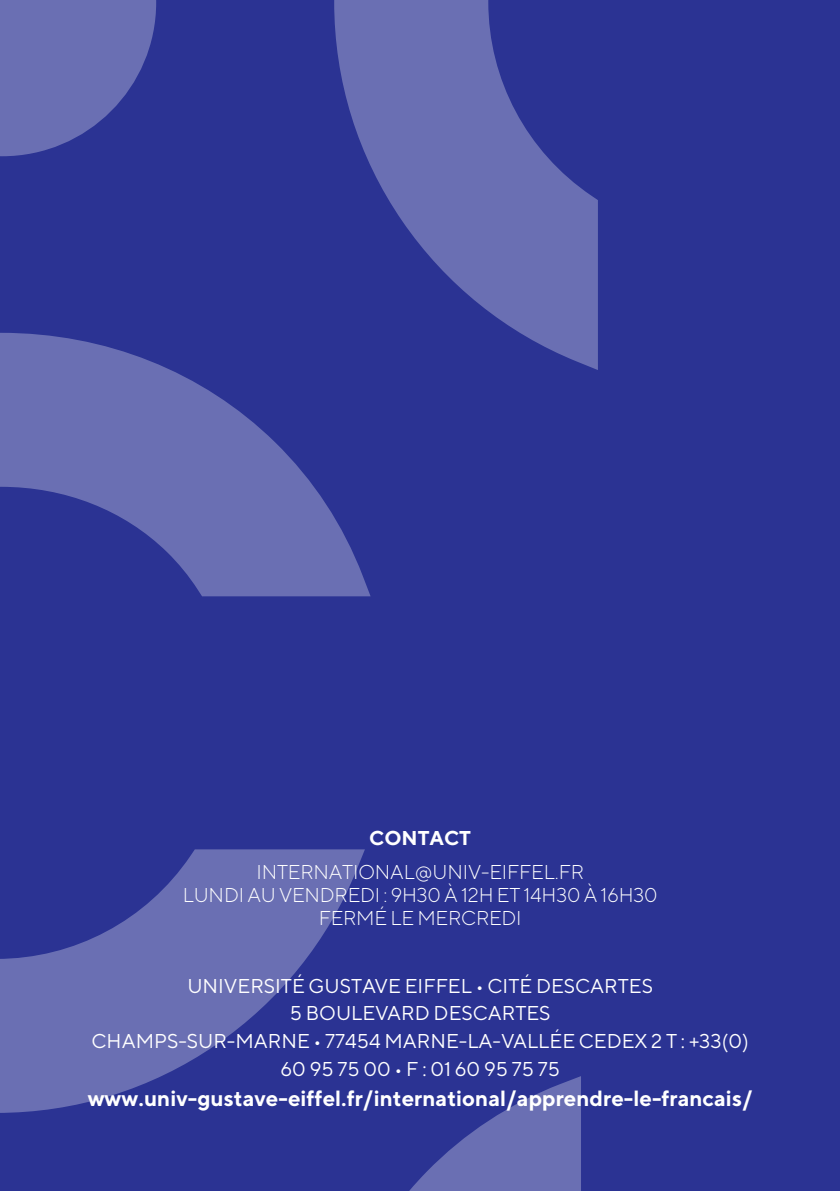
<style>
.page{position:relative;width:840px;height:1191px;background:#fff}
.page>*{position:absolute;margin:0;border:0;box-sizing:border-box;transform-origin:0 0}
.Style_de_paragraphe{font:700 22px "TT Norms";color:#fff}
.Style_de_paragraphe-2{font:20px/27.8px "TT Norms";color:#fff;text-align:center}
.Style_de_paragraphe-3{font:300 20px/34px "TT Norms";letter-spacing:-.005em;color:#fff;text-align:center}
.s1{font-weight:700}
</style>
<div class="page">
<div style="left:0;top:0;width:839px;height:1191px;background:#2b3393"></div>
<svg style="left:409px;top:1076px;width:171px;height:115px"></svg>
<svg style="left:0;top:849px;width:365px;height:263px;fill:#6a6fb3"></svg>
<svg style="left:0;top:333px;width:370px;height:263px;fill:#6a6fb3"></svg>
<svg style="left:334px;top:0;width:263px;height:370px;fill:#6a6fb3"></svg>
<svg style="left:0;top:0;width:156px;height:156px"></svg>
<p class="Style_de_paragraphe-3" style="left:256px;top:820px;width:329px"><span class="s1">CONTACT<br></span>INTERNATIONAL@UNIV-EIFFEL.FR</p>
<p class="Style_de_paragraphe-3" style="left:182px;top:883px;width:476px;line-height:22.6px">LUNDI AU VENDREDI : 9H30 À 12H ET 14H30 À 16H30<br>FERMÉ LE MERCREDI</p>
<p class="Style_de_paragraphe-2" style="left:92px;top:971px;width:658px">UNIVERSITÉ GUSTAVE EIFFEL • CITÉ DESCARTES<br>5 BOULEVARD DESCARTES<br>CHAMPS-SUR-MARNE • 77454 MARNE-LA-VALLÉE CEDEX 2 T : +33(0)<br>60 95 75 00 • F : 01 60 95 75 75</p>
<p class="Style_de_paragraphe" style="left:88px;top:1084px;width:666px">www.univ-gustave-eiffel.fr/international/apprendre-le-francais/</p>
</div>
